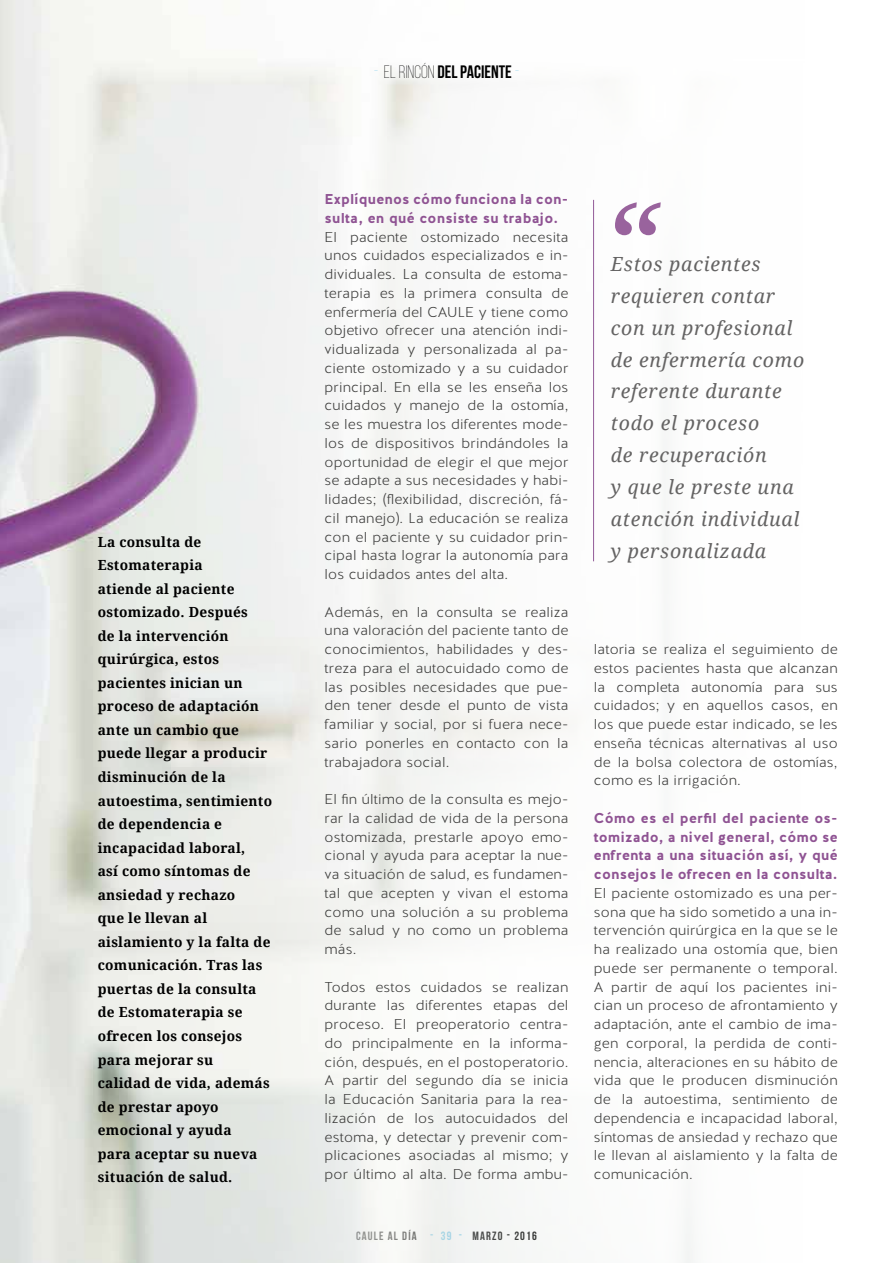
<style>
.page{position:relative;width:893px;height:1263px;background:#fff}
.page>*{position:absolute;margin:0;border:0;box-sizing:border-box;transform-origin:0 0}
.t1{font:italic 120px "Droid Serif";color:#99639d}
.t2{font:italic 19.5px/31.8px "Droid Serif";letter-spacing:.04em;color:#646363}
.t3{font:700 18px "Bebas Neue";color:#000}
.t4{font:300 14.25px/18.8px "Halis GR";letter-spacing:.01em;color:#3c3c3b;text-align:justify}
.t5{font:700 14.25px/18.8px "Halis GR";letter-spacing:.01em;color:#8f5393}
.t6{font:700 13.95px/23.5px "Droid Serif";letter-spacing:.02em;color:#000}
.t7{font:700 12px "Bebas Neue";letter-spacing:.1em;color:#000}
.s1{font-weight:300;color:#86d0ed}
.s2{font-weight:300}
.s3{color:#86d0ed}
</style>
<div class="page">
<img style="left:0;top:0;width:693px;height:1263px">
<hr style="left:593px;top:200px;width:1px;height:361px;background:#935a98">
<p class="t6" style="left:98px;top:529px;width:176px">La consulta de<br>Estomaterapia<br>atiende al paciente ostomizado. Después<br>de la intervención quirúrgica, estos pacientes inician un proceso de adaptación ante un cambio que puede llegar a producir disminución de la autoestima, sentimiento de dependencia e incapacidad laboral,<br>así como síntomas de ansiedad y rechazo<br>que le llevan al aislamiento y la falta de comunicación. Tras las puertas de la consulta de Estomaterapia se ofrecen los consejos para mejorar su<br>calidad de vida, además de prestar apoyo emocional y ayuda<br>para aceptar su nueva situación de salud.</p>
<p class="t3" style="left:374px;top:62px;width:147px"><span class="s1">-</span> <span class="s2">EL RINCÓN</span> DEL PACIENTE <span class="s1">-</span></p>
<p class="t5" style="left:325px;top:190px;width:245px">Explíquenos cómo funciona la con&shy;sulta, en qué consiste su trabajo.</p>
<p class="t4" style="left:325px;top:228px;width:245px">El paciente ostomizado necesita unos cuidados especializados e in&shy;dividuales. La consulta de estoma&shy;terapia es la primera consulta de enfermería del CAULE y tiene como objetivo ofrecer una atención indi&shy;vidualizada y personalizada al pa&shy;ciente ostomizado y a su cuidador principal. En ella se les enseña los cuidados y manejo de la ostomía, se les muestra los diferentes mode&shy;los de dispositivos brindándoles la oportunidad de elegir el que mejor se adapte a sus necesidades y habi&shy;lidades; (flexibilidad, discreción, fá&shy;cil manejo). La educación se realiza con el paciente y su cuidador prin&shy;cipal hasta lograr la autonomía para los cuidados antes del alta.</p>
<p class="t4" style="left:325px;top:603px;width:245px">Además, en la consulta se realiza una valoración del paciente tanto de conocimientos, habilidades y des&shy;treza para el autocuidado como de las posibles necesidades que pue&shy;den tener desde el punto de vista familiar y social, por si fuera nece&shy;sario ponerles en contacto con la trabajadora social.</p>
<p class="t4" style="left:325px;top:790px;width:245px">El fin último de la consulta es mejo&shy;rar la calidad de vida de la persona ostomizada, prestarle apoyo emo&shy;cional y ayuda para aceptar la nue&shy;va situación de salud, es fundamen&shy;tal que acepten y vivan el estoma como una solución a su problema de salud y no como un problema más.</p>
<p class="t4" style="left:325px;top:978px;width:245px">Todos estos cuidados se realizan durante las diferentes etapas del proceso. El preoperatorio centra&shy;do principalmente en la informa&shy;ción, después, en el postoperatorio.<br>A partir del segundo día se inicia la Educación Sanitaria para la rea&shy;lización de los autocuidados del estoma, y detectar y prevenir com&shy;plicaciones asociadas al mismo; y por último al alta. De forma ambu-</p>
<p class="t7" style="left:356px;top:1230px;width:182px">CAULE AL DÍA <span class="s3">- 39 -</span> MARZO - 2016</p>
<h1 class="t1" style="left:602px;top:162px;width:55px">“</h1>
<h2 class="t2" style="left:611px;top:248px;width:195px">Estos pacientes requieren contar con un profesional de enfermería como referente durante todo el proceso<br>de recuperación<br>y que le preste una atención individual y personalizada</h2>
<p class="t4" style="left:594px;top:640px;width:245px">latoria se realiza el seguimiento de estos pacientes hasta que alcanzan la completa autonomía para sus cuidados; y en aquellos casos, en los que puede estar indicado, se les enseña técnicas alternativas al uso de la bolsa colectora de ostomías, como es la irrigación.</p>
<p class="t5" style="left:594px;top:809px;width:245px;text-align:justify">Cómo es el perfil del paciente os&shy;tomizado, a nivel general, cómo se enfrenta a una situación así, y qué consejos le ofrecen en la consulta.</p>
<p class="t4" style="left:594px;top:884px;width:245px">El paciente ostomizado es una per&shy;sona que ha sido sometido a una in&shy;tervención quirúrgica en la que se le ha realizado una ostomía que, bien puede ser permanente o temporal.<br>A partir de aquí los pacientes ini&shy;cian un proceso de afrontamiento y adaptación, ante el cambio de ima&shy;gen corporal, la perdida de conti&shy;nencia, alteraciones en su hábito de vida que le producen disminución de la autoestima, sentimiento de dependencia e incapacidad laboral, síntomas de ansiedad y rechazo que le llevan al aislamiento y la falta de comunicación.</p>
</div>
